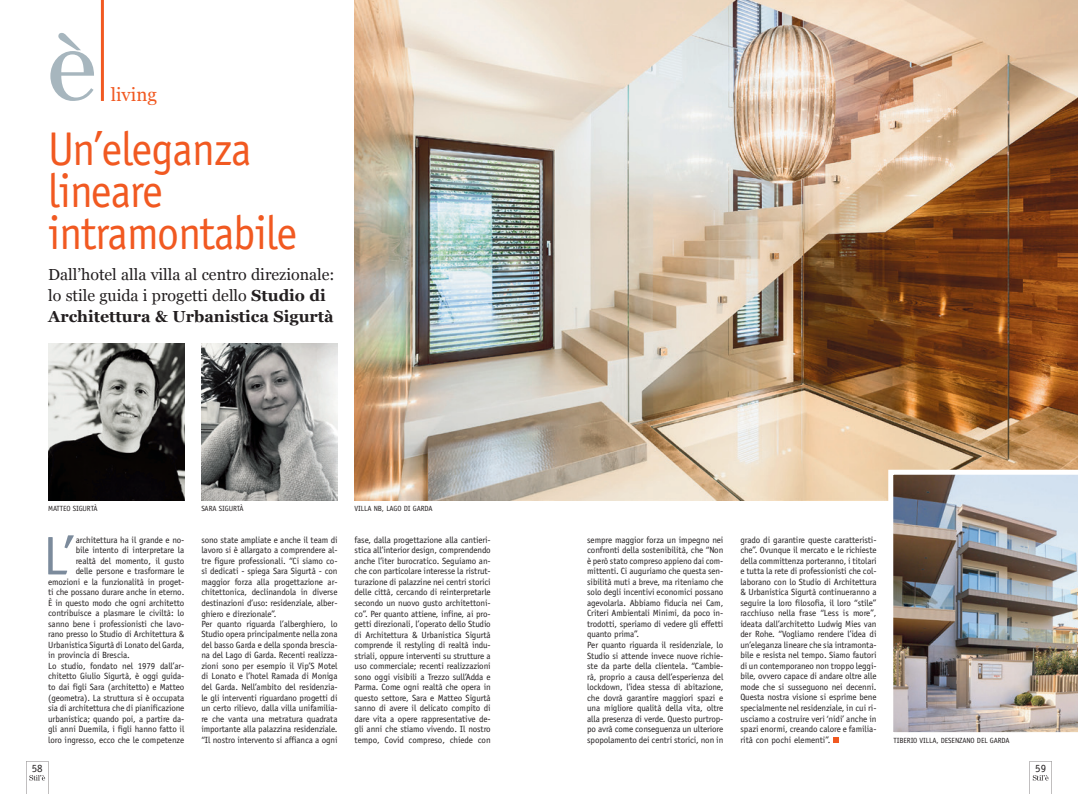
<style>
.page{position:relative;width:1078px;height:794px;background:#fff}
.page>*{position:absolute;margin:0;border:0;box-sizing:border-box;transform-origin:0 0}
.t1{font:54.5px "Officina Sans Std";color:#7c8b9c}
.t2{font:47.4px/42px "Officina Sans Std";letter-spacing:-.02em;color:#f15921;scale:.93 1}
.t3{font:18.7px "Georgia";color:#f15921}
.t4{font:16px/21px "Georgia";color:#231f20}
.t5{font:11px "Officina Serif Std";color:#231f20}
.t6{font:9px/10.5px "Officina Sans Std";letter-spacing:-.01em;color:#231f20}
.t7{font:7.5px "Officina Sans Std";letter-spacing:-.015em;color:#231f20}
.s1{font-weight:700}
</style>
<div class="page">
<svg style="left:833px;top:737px;width:5px;height:5px"></svg>
<img style="left:539px;top:0;width:538px;height:501px">
<img style="left:888px;top:470px;width:189px;height:263px">
<svg style="left:50px;top:33px;width:44px;height:68px"></svg>
<hr style="left:101px;top:0;width:3px;height:101px;background:#f15921">
<img style="left:354px;top:0;width:185px;height:501px">
<img style="left:48px;top:343px;width:136px;height:158px">
<img style="left:201px;top:343px;width:136px;height:158px">
<svg style="left:26px;top:761px;width:22px;height:33px"></svg>
<svg style="left:1029px;top:761px;width:22px;height:33px"></svg>
<h3 class="t3" style="left:111px;top:81px;width:48px">living</h3>
<h2 class="t2" style="left:48px;top:128px;width:269px">Un’eleganza lineare intramontabile</h2>
<h3 class="t4" style="left:48px;top:264px;width:288px">Dall’hotel alla villa al centro direzionale: lo stile guida i progetti dello <span class="s1">Studio di<br>Architettura &amp; Urbanistica Sigurtà</span></h3>
<p class="t7" style="left:48px;top:504px;width:51px">MATTEO SIGURTÀ</p>
<p class="t7" style="left:201px;top:504px;width:44px">SARA SIGURTÀ</p>
<p class="t7" style="left:354px;top:504px;width:80px">VILLA NB, LAGO DI GARDA</p>
<h1 class="t1" style="left:43px;top:524px;width:32px">L’</h1>
<p class="t6" style="left:76px;top:534px;width:110px">architettura ha il grande e no-</p>
<p class="t6" style="left:76px;top:545px;width:110px">bile intento di interpretare la</p>
<p class="t6" style="left:76px;top:555px;width:110px">realtà del momento, il gusto</p>
<p class="t6" style="left:76px;top:566px;width:110px">delle persone e trasformare le</p>
<p class="t6" style="left:48px;top:576px;width:138px">emozioni e la funzionalità in proget-</p>
<p class="t6" style="left:48px;top:587px;width:138px">ti che possano durare anche in eterno.</p>
<p class="t6" style="left:48px;top:597px;width:138px">È in questo modo che ogni architetto</p>
<p class="t6" style="left:48px;top:608px;width:138px">contribuisce a plasmare le civiltà: lo</p>
<p class="t6" style="left:48px;top:618px;width:138px">sanno bene i professionisti che lavo-</p>
<p class="t6" style="left:48px;top:629px;width:138px">rano presso lo Studio di Architettura &amp;</p>
<p class="t6" style="left:48px;top:639px;width:138px">Urbanistica Sigurtà di Lonato del Garda,</p>
<p class="t6" style="left:48px;top:650px;width:83px">in provincia di Brescia.</p>
<p class="t6" style="left:48px;top:660px;width:138px">Lo studio, fondato nel 1979 dall’ar-</p>
<p class="t6" style="left:48px;top:671px;width:138px">chitetto Giulio Sigurtà, è oggi guida-</p>
<p class="t6" style="left:48px;top:681px;width:138px">to dai figli Sara (architetto) e Matteo</p>
<p class="t6" style="left:48px;top:692px;width:138px">(geometra). La struttura si è occupata</p>
<p class="t6" style="left:48px;top:702px;width:138px">sia di architettura che di pianificazione</p>
<p class="t6" style="left:48px;top:713px;width:138px">urbanistica; quando poi, a partire da-</p>
<p class="t6" style="left:48px;top:723px;width:138px">gli anni Duemila, i figli hanno fatto il</p>
<p class="t6" style="left:48px;top:734px;width:138px">loro ingresso, ecco che le competenze</p>
<p class="t6" style="left:201px;top:534px;width:138px">sono state ampliate e anche il team di lavoro si è allargato a comprendere al&shy;tre figure professionali. “Ci siamo co&shy;sì dedicati - spiega Sara Sigurtà - con maggior forza alla progettazione ar&shy;chitettonica, declinandola in diverse destinazioni d’uso: residenziale, alber&shy;ghiero e direzionale”.<br>Per quanto riguarda l’alberghiero, lo Studio opera principalmente nella zona del basso Garda e della sponda brescia&shy;na del Lago di Garda. Recenti realizza&shy;zioni sono per esempio il Vip’S Motel di Lonato e l’hotel Ramada di Moniga del Garda. Nell’ambito del residenzia&shy;le gli interventi riguardano progetti di un certo rilievo, dalla villa unifamilia&shy;re che vanta una metratura quadrata importante alla palazzina residenziale. “Il nostro intervento si affianca a ogni</p>
<p class="t6" style="left:354px;top:534px;width:138px;text-align:justify">fase, dalla progettazione alla cantieri&shy;stica all’interior design, comprendendo anche l’iter burocratico. Seguiamo an&shy;che con particolare interesse la ristrut&shy;turazione di palazzine nei centri storici delle città, cercando di reinterpretarle secondo un nuovo gusto architettoni&shy;co”. Per quanto attiene, infine, ai pro&shy;getti direzionali, l’operato dello Studio di Architettura &amp; Urbanistica Sigurtà comprende il restyling di realtà indu&shy;striali, oppure interventi su strutture a uso commerciale; recenti realizzazioni sono oggi visibili a Trezzo sull’Adda e Parma. Come ogni realtà che opera in questo settore, Sara e Matteo Sigurtà sanno di avere il delicato compito di dare vita a opere rappresentative de&shy;gli anni che stiamo vivendo. Il nostro tempo, Covid compreso, chiede con</p>
<p class="t6" style="left:587px;top:534px;width:138px">sempre maggior forza un impegno nei confronti della sostenibilità, che “Non è però stato compreso appieno dai com&shy;mittenti. Ci auguriamo che questa sen&shy;sibilità muti a breve, ma riteniamo che solo degli incentivi economici possano agevolarla. Abbiamo fiducia nei Cam, Criteri Ambientali Minimi, da poco in&shy;trodotti, speriamo di vedere gli effetti quanto prima”.<br>Per quanto riguarda il residenziale, lo Studio si attende invece nuove richie&shy;ste da parte della clientela. “Cambie&shy;rà, proprio a causa dell’esperienza del lockdown, l’idea stessa di abitazione, che dovrà garantire maggiori spazi e una migliore qualità della vita, oltre alla presenza di verde. Questo purtrop&shy;po avrà come conseguenza un ulteriore spopolamento dei centri storici, non in</p>
<p class="t6" style="left:740px;top:534px;width:138px;text-align:justify">grado di garantire queste caratteristi&shy;che”. Ovunque il mercato e le richieste della committenza porteranno, i titolari e tutta la rete di professionisti che col&shy;laborano con lo Studio di Architettura &amp; Urbanistica Sigurtà continueranno a seguire la loro filosofia, il loro “stile” racchiuso nella frase “Less is more”, ideata dall’architetto Ludwig Mies van der Rohe. “Vogliamo rendere l’idea di un’eleganza lineare che sia intramonta&shy;bile e resista nel tempo. Siamo fautori di un contemporaneo non troppo leggi&shy;bile, ovvero capace di andare oltre alle mode che si susseguono nei decenni.<br>Questa nostra visione si esprime bene specialmente nel residenziale, in cui ri&shy;usciamo a costruire veri ‘nidi’ anche in spazi enormi, creando calore e familia&shy;rità con pochi elementi”.</p>
<p class="t7" style="left:893px;top:735px;width:117px">TIBERIO VILLA, DESENZANO DEL GARDA</p>
<p class="t5" style="left:32px;top:762px;width:12px">58</p>
<p class="t5" style="left:1034px;top:762px;width:12px">59</p>
</div>
